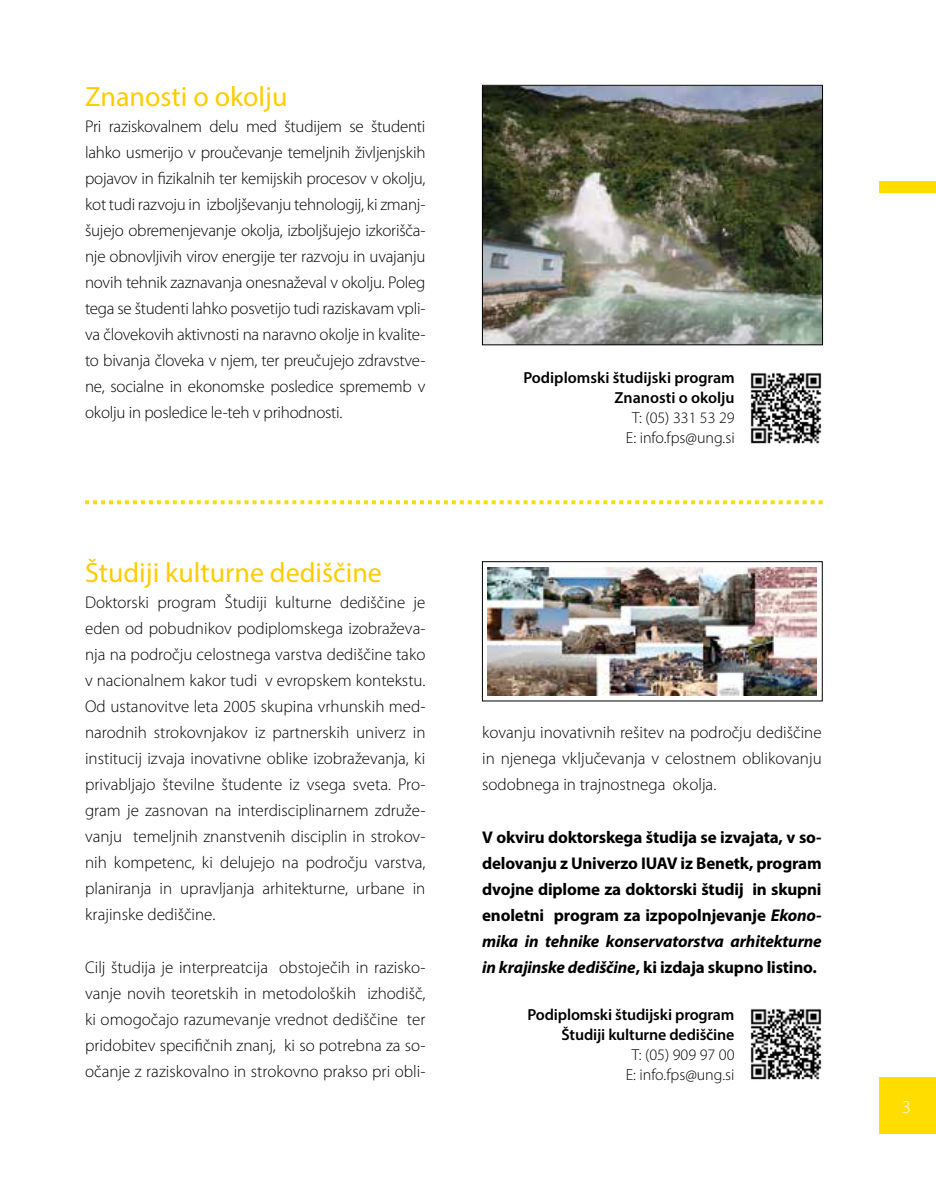
<style>
.page{position:relative;width:936px;height:1191px;background:#fff}
.page>*{position:absolute;margin:0;border:0;box-sizing:border-box;transform-origin:0 0}
.t1{font:28px "Myriad Pro";color:#fc0}
.t2{font:300 18px "Myriad Pro";color:#fff}
.t3{font:300 17px/26px "Myriad Pro";color:#000;text-align:justify}
.t4{font:700 17px/26px "Myriad Pro";letter-spacing:-.01em;color:#000;text-align:justify}
.t5{font:600 16px/20px "Myriad Pro";letter-spacing:-.01em;color:#000;text-align:right}
.t6{font:300 16px/20px "Myriad Pro";color:#000;text-align:center}
.s1{font-style:italic}
</style>
<div class="page">
<div style="left:879px;top:1077px;width:56px;height:57px;background:#fd0"></div>
<div style="left:879px;top:181px;width:56px;height:12px;background:#fd0"></div>
<img style="left:750px;top:372px;width:72px;height:72px">
<svg style="left:85px;top:500px;width:737px;height:4px"></svg>
<img style="left:484px;top:87px;width:336px;height:256px">
<div style="left:482px;top:85px;width:340px;height:260px;border:1px solid #000"></div>
<img style="left:750px;top:1008px;width:72px;height:72px">
<img style="left:488px;top:567px;width:328px;height:128px">
<div style="left:482px;top:561px;width:340px;height:140px;border:1px solid #000"></div>
<h1 class="t1" style="left:85px;top:79px;width:204px">Znanosti o okolju</h1>
<p class="t3" style="left:85px;top:113px;width:342px">Pri raziskovalnem delu med študijem se študenti lahko usmerijo v proučevanje temeljnih življenjskih pojavov in fizikalnih ter kemijskih procesov v okolju, kot tudi razvoju in izboljševanju tehnologij, ki zmanj&shy;šujejo obremenjevanje okolja, izboljšujejo izkorišča&shy;nje obnovljivih virov energije ter razvoju in uvajanju novih tehnik zaznavanja onesnaževal v okolju. Poleg tega se študenti lahko posvetijo tudi raziskavam vpli&shy;va človekovih aktivnosti na naravno okolje in kvalite&shy;to bivanja človeka v njem, ter preučujejo zdravstve&shy;ne, socialne in ekonomske posledice sprememb v okolju in posledice le-teh v prihodnosti.</p>
<h1 class="t1" style="left:85px;top:556px;width:298px">Študiji kulturne dediščine</h1>
<p class="t3" style="left:85px;top:589px;width:342px">Doktorski program Študiji kulturne dediščine je eden od pobudnikov podiplomskega izobraževa&shy;nja na področju celostnega varstva dediščine tako v nacionalnem kakor tudi v evropskem kontekstu.<br>Od ustanovitve leta 2005 skupina vrhunskih med&shy;narodnih strokovnjakov iz partnerskih univerz in institucij izvaja inovativne oblike izobraževanja, ki privabljajo številne študente iz vsega sveta. Pro&shy;gram je zasnovan na interdisciplinarnem združe&shy;vanju temeljnih znanstvenih disciplin in strokov&shy;nih kompetenc, ki delujejo na področju varstva, planiranja in upravljanja arhitekturne, urbane in krajinske dediščine.</p>
<p class="t3" style="left:85px;top:953px;width:342px">Cilj študija je interpreatcija obstoječih in razisko&shy;vanje novih teoretskih in metodoloških izhodišč, ki omogočajo razumevanje vrednot dediščine ter pridobitev specifičnih znanj, ki so potrebna za so&shy;očanje z raziskovalno in strokovno prakso pri obli-</p>
<p class="t5" style="left:523px;top:367px;width:213px">Podiplomski študijski program<br>Znanosti o okolju</p>
<p class="t6" style="left:626px;top:407px;width:110px">T: (05) 331 53 29<br>E: info.fps@ung.si</p>
<p class="t3" style="left:482px;top:719px;width:341px">kovanju inovativnih rešitev na področju dediščine in njenega vključevanja v celostnem oblikovanju sodobnega in trajnostnega okolja.</p>
<p class="t4" style="left:482px;top:823px;width:341px">V okviru doktorskega študija se izvajata, v so&shy;delovanju z Univerzo IUAV iz Benetk, program dvojne diplome za doktorski študij in skupni enoletni program za izpopolnjevanje <span class="s1">Ekono&shy;mika in tehnike konservatorstva arhitekturne in krajinske dediščine</span>, ki izdaja skupno listino.</p>
<p class="t5" style="left:527px;top:1004px;width:208px">Podiplomski študijski program<br>Študiji kulturne dediščine</p>
<p class="t6" style="left:625px;top:1044px;width:110px">T: (05) 909 97 00<br>E: info.fps@ung.si</p>
<p class="t2" style="left:902px;top:1095px;width:10px">3</p>
</div>
